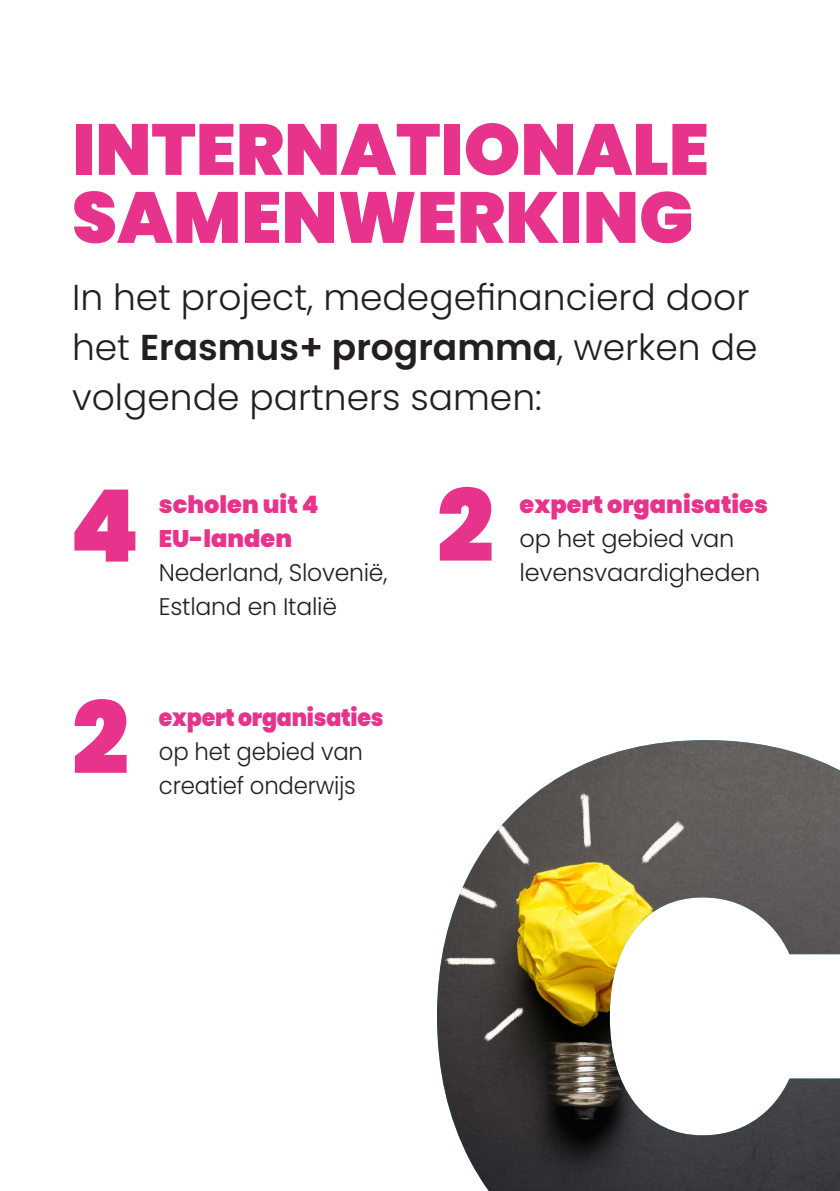
<style>
.page{position:relative;width:840px;height:1191px;background:#fff}
.page>*{position:absolute;margin:0;border:0;box-sizing:border-box;transform-origin:0 0}
.t1{font:900 100px "Poppins";color:#e7338b}
.t2{font:900 72px "Poppins";color:#e7338b}
.t3{font:300 36px/50px "Poppins";color:#231f20}
.t4{font:300 24px/34px "Poppins";letter-spacing:-.01em;color:#231f20}
.t5{font:900 24px "Poppins";color:#e7338b}
.t6{font:300 24px "Poppins";letter-spacing:-.01em;color:#231f20;scale:.95 1}
.t7{font:900 24px "Poppins";color:#e7338b;scale:.92 1}
.s1{font-weight:600}
</style>
<div class="page">
<img style="left:437px;top:740px;width:402px;height:451px">
<p class="t2" style="left:72px;top:108px;width:638px">INTERNATIONALE</p>
<p class="t2" style="left:72px;top:176px;width:622px">SAMENWERKING</p>
<p class="t3" style="left:72px;top:272px;width:686px">In het project, medegefinancierd door het <span class="s1">Erasmus+ programma</span>, werken de volgende partners samen:</p>
<p class="t1" style="left:69px;top:468px;width:72px">4</p>
<p class="t1" style="left:437px;top:468px;width:58px">2</p>
<p class="t5" style="left:159px;top:491px;width:161px">scholen uit 4</p>
<p class="t5" style="left:159px;top:525px;width:135px">EU-landen</p>
<p class="t4" style="left:159px;top:556px;width:230px">Nederland, Slovenië,<br>Estland en Italië</p>
<p class="t5" style="left:519px;top:491px;width:250px">expert organisaties</p>
<p class="t4" style="left:519px;top:522px;width:242px">op het gebied van levensvaardigheden</p>
<p class="t1" style="left:72px;top:681px;width:58px">2</p>
<p class="t7" style="left:159px;top:703px;width:246px">expert organisaties</p>
<p class="t6" style="left:159px;top:737px;width:216px">op het gebied van</p>
<p class="t6" style="left:159px;top:771px;width:209px">creatief onderwijs</p>
</div>
